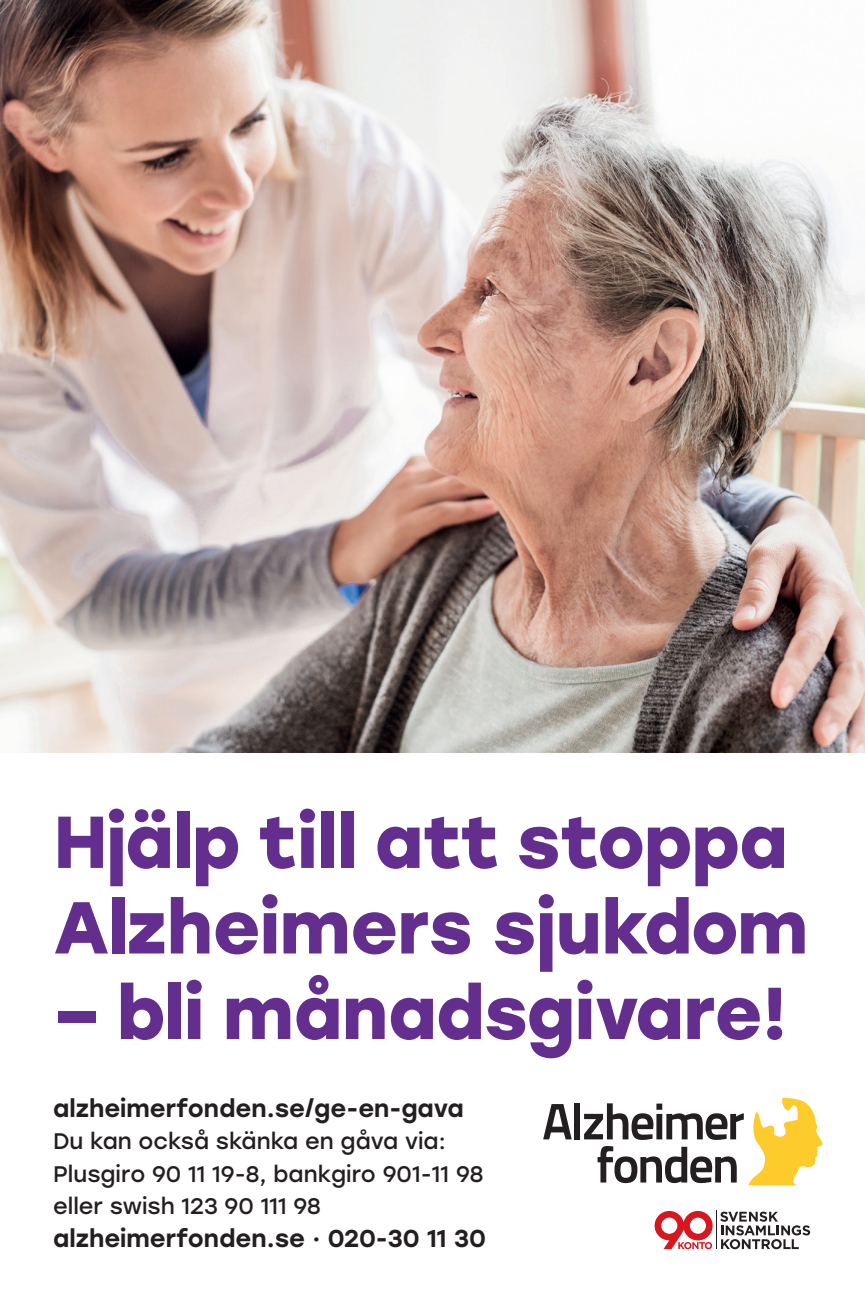
<style>
.page{position:relative;width:865px;height:1290px;background:#fff}
.page>*{position:absolute;margin:0;border:0;box-sizing:border-box;transform-origin:0 0}
.t1{font:700 73.25px/85.5px "Stolzl";color:#642e8e}
.t2{font:500 24.5px "Stolzl";color:#231f20}
.t3{font:22.5px/32.5px "Stolzl";color:#231f20}
</style>
<div class="page">
<img style="left:0;top:0;width:865px;height:753px">
<hr style="left:716px;top:1211px;width:1px;height:38px;background:#231f20">
<svg style="left:720px;top:1211px;width:90px;height:38px"></svg>
<svg style="left:654px;top:1211px;width:58px;height:38px"></svg>
<svg style="left:543px;top:1104px;width:28px;height:35px"></svg>
<div style="left:574px;top:1103px;width:6px;height:36px;background:#231f20"></div>
<svg style="left:584px;top:1098px;width:238px;height:87px"></svg>
<h1 class="t1" style="left:53px;top:795px;width:756px">Hjälp till att stoppa<br>Alzheimers sjukdom</h1>
<h1 class="t1" style="left:53px;top:966px;width:735px">– bli månadsgivare!</h1>
<p class="t2" style="left:53px;top:1090px;width:412px">alzheimerfonden.se/ge-en-gava</p>
<p class="t3" style="left:53px;top:1124px;width:432px">Du kan också skänka en gåva via:<br>Plusgiro 90 11 19-8, bankgiro 901-11 98 eller swish 123 90 111 98</p>
<p class="t2" style="left:53px;top:1221px;width:434px">alzheimerfonden.se · 020-30 11 30</p>
</div>
